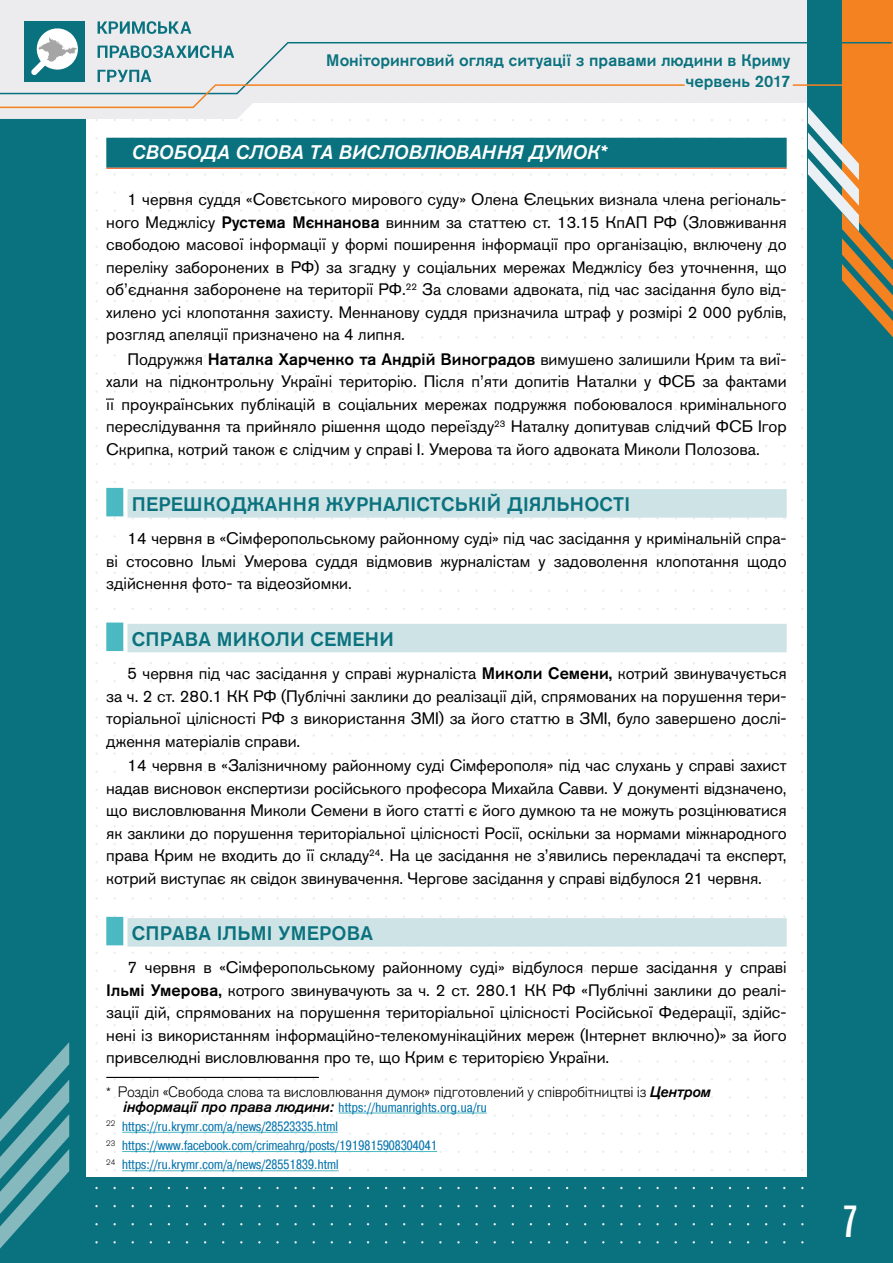
<style>
.page{position:relative;width:893px;height:1263px;background:#fff}
.page>*{position:absolute;margin:0;border:0;box-sizing:border-box;transform-origin:0 0}
.t1{font:500 condensed 45px "Akzidenz Grotesk Pro";color:#fff}
.t2{font:500 19.5px "Akzidenz Grotesk Pro";letter-spacing:.01em;color:#0a727e}
.t3{font:italic 500 19.5px "Akzidenz Grotesk Pro";letter-spacing:.01em;color:#fff}
.t4{font:16.5px/22.5px "Akzidenz Grotesk Pro";color:#000;text-align:justify}
.t5{font:500 16.5px/20.7px "Akzidenz Grotesk Pro";color:#0a727e;text-align:right}
.t6{font:300 15px "Akzidenz Grotesk Pro";letter-spacing:-.015em;color:#000}
.t7{font:13.5px/19.2px "Pragmatica Cond C";letter-spacing:.01em;color:#0976ae}
.s1{font-weight:500}
.s2{font-size:13.5px}
.s3{font-weight:500;font-style:italic}
.s4{font-family:"Akzidenz Grotesk Pro";font-weight:500;font-style:italic;font-size:15px;color:#000}
</style>
<div class="page">
<div style="left:0;top:1178px;width:893px;height:85px;background:#0a727e"></div>
<div style="left:0;top:0;width:85px;height:1263px;background:#0a727e"></div>
<svg style="left:0;top:0;width:837px;height:119px;fill:#ececee"></svg>
<div style="left:808px;top:1px;width:85px;height:1262px;background:#0a727e"></div>
<svg style="left:837px;top:0;width:56px;height:338px"></svg>
<svg style="left:801px;top:101px;width:58px;height:130px"></svg>
<svg style="left:0;top:1042px;width:69px;height:206px"></svg>
<div style="left:24px;top:21px;width:61px;height:61px;background:#0a727e"></div>
<svg style="left:38px;top:28px;width:39px;height:13px"></svg>
<svg style="left:0;top:41px;width:893px;height:54px;background:#d2d6d3"></svg>
<svg style="left:0;top:83px;width:686px;height:26px"></svg>
<hr style="left:793px;top:84px;width:100px;height:2px;background:#f48220">
<svg style="left:98px;top:21px;width:20px;height:13px"></svg>
<svg style="left:120px;top:21px;width:25px;height:13px"></svg>
<svg style="left:147px;top:21px;width:9px;height:13px"></svg>
<svg style="left:158px;top:21px;width:9px;height:13px"></svg>
<svg style="left:169px;top:21px;width:22px;height:13px"></svg>
<svg style="left:98px;top:46px;width:21px;height:12px"></svg>
<svg style="left:119px;top:46px;width:21px;height:12px"></svg>
<svg style="left:141px;top:45px;width:11px;height:13px"></svg>
<svg style="left:153px;top:45px;width:22px;height:13px"></svg>
<svg style="left:176px;top:46px;width:11px;height:12px"></svg>
<svg style="left:188px;top:45px;width:22px;height:13px"></svg>
<svg style="left:212px;top:46px;width:10px;height:12px"></svg>
<svg style="left:223px;top:46px;width:11px;height:12px"></svg>
<svg style="left:98px;top:65px;width:19px;height:20px"></svg>
<svg style="left:118px;top:65px;width:21px;height:20px"></svg>
<svg style="left:140px;top:65px;width:12px;height:20px"></svg>
<div style="left:106px;top:138px;width:681px;height:30px;background:#0a727e"></div>
<hr style="left:106px;top:168px;width:681px;height:1px;background:#f15a22">
<div style="left:128px;top:489px;width:659px;height:29px;background:#cee3e5"></div>
<div style="left:106px;top:488px;width:17px;height:28px;background:#4bb9c2"></div>
<div style="left:128px;top:624px;width:659px;height:28px;background:#cee3e5"></div>
<div style="left:106px;top:622px;width:17px;height:29px;background:#4bb9c2"></div>
<div style="left:128px;top:918px;width:659px;height:29px;background:#cee3e5"></div>
<div style="left:106px;top:917px;width:17px;height:28px;background:#4bb9c2"></div>
<hr style="left:106px;top:1077px;width:213px;height:1px;background:#000">
<hr style="left:339px;top:1113px;width:148px;height:1px;background:#4bb9c2">
<hr style="left:122px;top:1132px;width:216px;height:1px;background:#4bb9c2">
<hr style="left:122px;top:1151px;width:315px;height:1px;background:#4bb9c2">
<hr style="left:122px;top:1170px;width:217px;height:1px;background:#4bb9c2">
<p class="t5" style="left:326px;top:49px;width:466px">Моніторинговий огляд ситуації з правами людини в Криму червень 2017</p>
<p class="t3" style="left:132px;top:140px;width:476px">СВОБОДА СЛОВА ТА ВИСЛОВЛЮВАННЯ ДУМОК*</p>
<p class="t4" style="left:106px;top:188px;width:682px;text-indent:21px">1 червня суддя «Совєтського мирового суду» Олена Єлецьких визнала члена регіональ&shy;ного Меджлісу <span class="s1">Рустема Мєннанова</span> винним за статтею ст. 13.15 КпАП РФ (Зловживання свободою масової інформації у формі поширення інформації про організацію, включену до переліку заборонених в РФ) за згадку у соціальних мережах Меджлісу без уточнення, що об’єднання заборонене на території РФ.<sup>22</sup> За словами адвоката, під час засідання було від&shy;хилено усі клопотання захисту. Меннанову суддя призначила штраф у розмірі 2 000 рублів, розгляд апеляції призначено на 4 липня.</p>
<p class="t4" style="left:106px;top:348px;width:682px;text-indent:21px">Подружжя <span class="s1">Наталка Харченко та Андрій Виноградов</span> вимушено залишили Крим та виї&shy;хали на підконтрольну Україні територію. Після п’яти допитів Наталки у ФСБ за фактами її проукраїнських публікацій в соціальних мережах подружжя побоювалося кримінального переслідування та прийняло рішення щодо переїзду<sup>23</sup> Наталку допитував слідчий ФСБ Ігор Скрипка, котрий також є слідчим у справі І. Умерова та його адвоката Миколи Полозова.</p>
<p class="t2" style="left:132px;top:492px;width:500px">ПЕРЕШКОДЖАННЯ ЖУРНАЛІСТСЬКІЙ ДІЯЛЬНОСТІ</p>
<p class="t4" style="left:106px;top:527px;width:682px;text-indent:21px">14 червня в «Сімферопольському районному суді» під час засідання у кримінальній спра&shy;ві стосовно Ільмі Умерова суддя відмовив журналістам у задоволення клопотання щодо здійснення фото- та відеозйомки.</p>
<p class="t2" style="left:132px;top:626px;width:263px">СПРАВА МИКОЛИ СЕМЕНИ</p>
<p class="t4" style="left:106px;top:662px;width:682px;text-indent:21px">5 червня під час засідання у справі журналіста <span class="s1">Миколи Семени,</span> котрий звинувачується за ч. 2 ст. 280.1 КК РФ (Публічні заклики до реалізації дій, спрямованих на порушення тери&shy;торіальної цілісності РФ з використання ЗМІ) за його статтю в ЗМІ, було завершено дослі&shy;дження матеріалів справи.</p>
<p class="t4" style="left:106px;top:754px;width:682px;text-indent:21px">14 червня в «Залізничному районному суді Сімферополя» під час слухань у справі захист надав висновок експертизи російського професора Михайла Савви. У документі відзначено, що висловлювання Миколи Семени в його статті є його думкою та не можуть розцінюватися як заклики до порушення територіальної цілісності Росії, оскільки за нормами міжнародного права Крим не входить до її складу<sup>24</sup>. На це засідання не з’явились перекладачі та експерт, котрий виступає як свідок звинувачення. Чергове засідання у справі відбулося 21 червня.</p>
<p class="t2" style="left:132px;top:921px;width:243px">СПРАВА ІЛЬМІ УМЕРОВА</p>
<p class="t4" style="left:106px;top:956px;width:682px;text-indent:21px">7 червня в «Сімферопольському районному суді» відбулося перше засідання у справі <span class="s1">Ільмі Умерова,</span> котрого звинувачують за ч. 2 ст. 280.1 КК РФ «Публічні заклики до реалі&shy;зації дій, спрямованих на порушення територіальної цілісності Російської Федерації, здійс&shy;нені із використанням інформаційно-телекомунікаційних мереж (Інтернет включно)» за його привселюдні висловлювання про те, що Крим є територією України.</p>
<p class="t6" style="left:106px;top:1082px;width:606px"><span class="s2">*</span> Розділ «Свобода слова та висловлювання думок» підготовлений у співробітництві із <span class="s3">Центром</span></p>
<p class="t7" style="left:106px;top:1097px;width:382px;text-indent:17px"><span class="s4">інформації про права людини:</span> https://humanrights.org.ua/ru <sup>22</sup> https://ru.krymr.com/a/news/28523335.html<br><sup>23</sup> https://www.facebook.com/crimeahrg/posts/1919815908304041<br><sup>24</sup> https://ru.krymr.com/a/news/28551839.html</p>
<h1 class="t1" style="left:842px;top:1192px;width:17px">7</h1>
</div>
